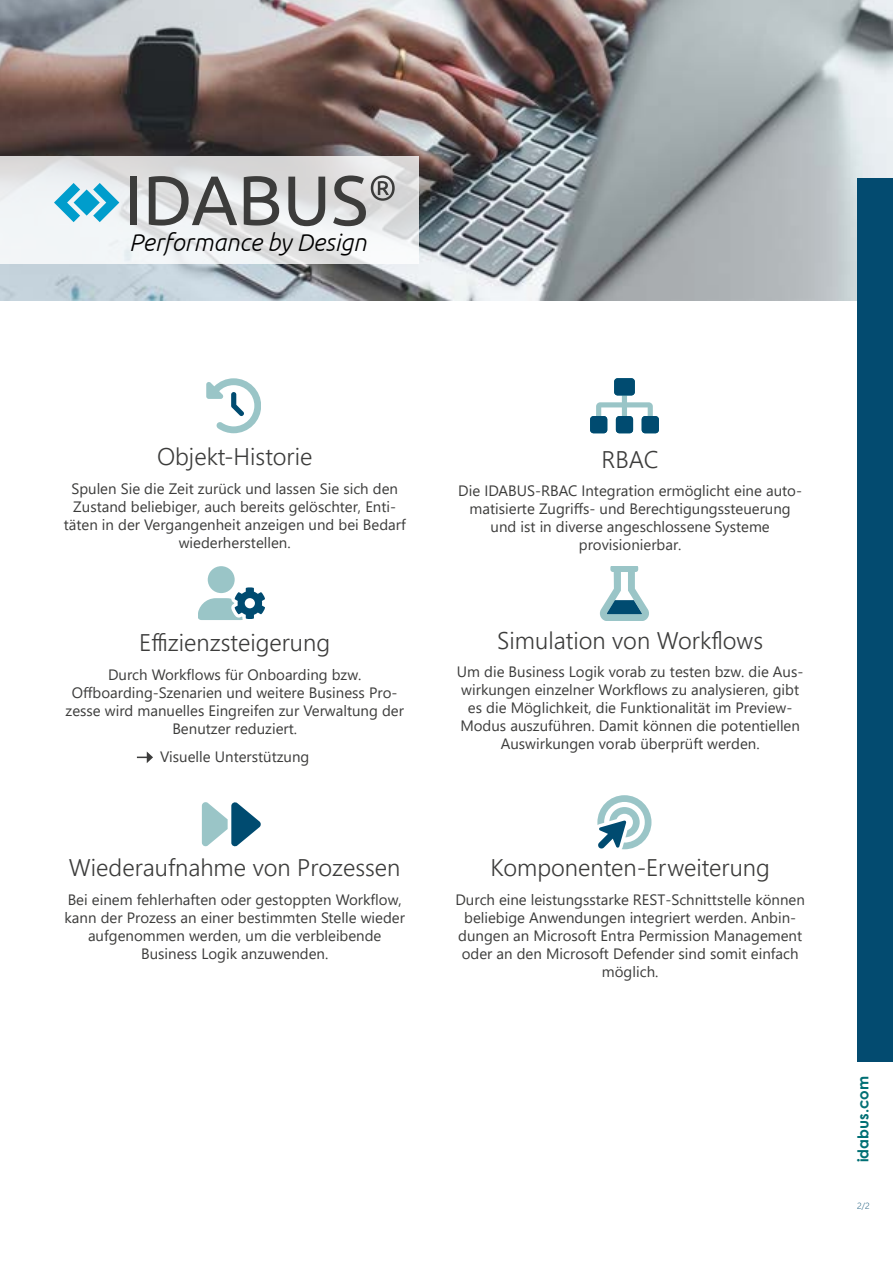
<style>
.page{position:relative;width:893px;height:1263px;background:#fff}
.page>*{position:absolute;margin:0;border:0;box-sizing:border-box;transform-origin:0 0}
.t1{font:italic 300 24.3px "Ubuntu";color:#000}
.t2{font:300 24px "Segoe UI";color:#3c3c3b}
.t3{font:15px/18px "Segoe UI";color:#3c3c3b;text-align:center}
.t4{font:700 15px "Century Gothic";color:#006f74}
.t5{font:300 9px "Segoe UI";color:#034b70}
</style>
<div class="page">
<img style="left:0;top:0;width:893px;height:301px">
<svg style="left:0;top:156px;width:419px;height:107px"></svg>
<div style="left:130px;top:177px;width:7px;height:48px;background:#3c3c3b"></div>
<svg style="left:149px;top:176px;width:88px;height:50px;background:#a5a6a6"></svg>
<svg style="left:244px;top:176px;width:35px;height:50px;background:#8b8c8c"></svg>
<svg style="left:288px;top:177px;width:37px;height:49px;background:#9e9f9f"></svg>
<svg style="left:333px;top:175px;width:62px;height:51px;background:#b0b0b0"></svg>
<svg style="left:54px;top:183px;width:65px;height:39px"></svg>
<div style="left:857px;top:179px;width:36px;height:882px;background:#034b70"></div>
<svg style="left:137px;top:751px;width:16px;height:12px"></svg>
<svg style="left:597px;top:795px;width:54px;height:54px"></svg>
<svg style="left:199px;top:566px;width:65px;height:54px"></svg>
<svg style="left:600px;top:566px;width:49px;height:54px"></svg>
<svg style="left:207px;top:378px;width:54px;height:55px"></svg>
<svg style="left:590px;top:378px;width:69px;height:55px"></svg>
<svg style="left:202px;top:802px;width:59px;height:45px"></svg>
<h1 class="t1" style="left:129px;top:228px;width:239px">Performance by Design</h1>
<h2 class="t2" style="left:157px;top:434px;width:157px">Objekt-Historie</h2>
<p class="t3" style="left:64px;top:479px;width:344px">Spulen Sie die Zeit zurück und lassen Sie sich den Zustand beliebiger, auch bereits gelöschter, Enti&shy;täten in der Vergangenheit anzeigen und bei Bedarf wiederherstellen.</p>
<h2 class="t2" style="left:139px;top:620px;width:192px">Effizienzsteigerung</h2>
<p class="t3" style="left:66px;top:664px;width:340px">Durch Workflows für Onboarding bzw.<br>Offboarding-Szenarien und weitere Business Pro&shy;zesse wird manuelles Eingreifen zur Verwaltung der Benutzer reduziert.</p>
<p class="t3" style="left:160px;top:747px;width:151px">Visuelle Unterstützung</p>
<h2 class="t2" style="left:69px;top:845px;width:333px">Wiederaufnahme von Prozessen</h2>
<p class="t3" style="left:65px;top:889px;width:342px">Bei einem fehlerhaften oder gestoppten Workflow, kann der Prozess an einer bestimmten Stelle wieder aufgenommen werden, um die verbleibende Business Logik anzuwenden.</p>
<h2 class="t2" style="left:602px;top:436px;width:59px">RBAC</h2>
<p class="t3" style="left:458px;top:481px;width:345px">Die IDABUS-RBAC Integration ermöglicht eine auto&shy;matisierte Zugriffs- und Berechtigungssteuerung und ist in diverse angeschlossene Systeme provisionierbar.</p>
<h2 class="t2" style="left:497px;top:617px;width:267px">Simulation von Workflows</h2>
<p class="t3" style="left:457px;top:662px;width:348px">Um die Business Logik vorab zu testen bzw. die Aus&shy;wirkungen einzelner Workflows zu analysieren, gibt es die Möglichkeit, die Funktionalität im Preview-Modus auszuführen. Damit können die potentiellen Auswirkungen vorab überprüft werden.</p>
<h2 class="t2" style="left:490px;top:845px;width:281px">Komponenten-Erweiterung</h2>
<p class="t3" style="left:455px;top:889px;width:351px">Durch eine leistungsstarke REST-Schnittstelle können beliebige Anwendungen integriert werden. Anbin&shy;dungen an Microsoft Entra Permission Management oder an den Microsoft Defender sind somit einfach möglich.</p>
<p class="t4" style="left:852px;top:1162px;width:88px;rotate:-90deg">idabus.com</p>
<p class="t5" style="left:857px;top:1197px;width:14px">2/2</p>
</div>
